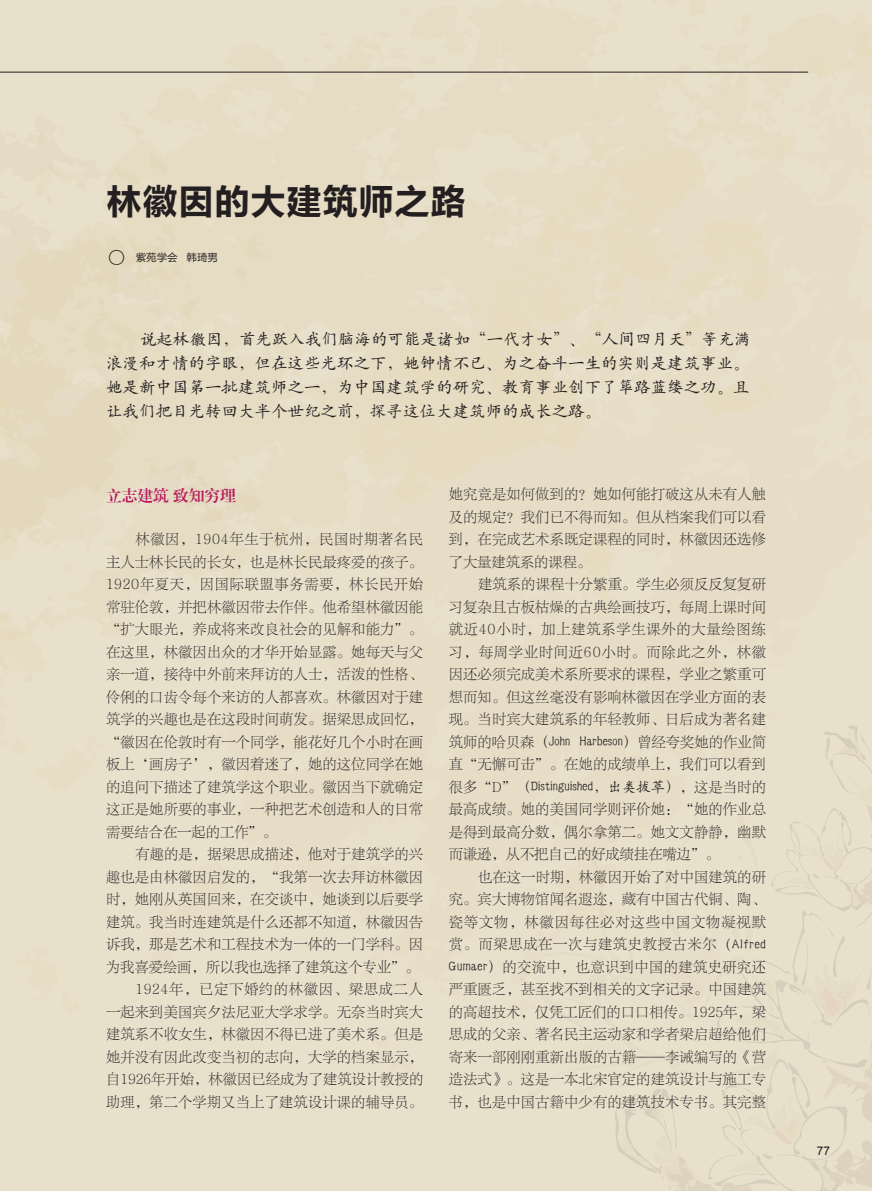
<style>
.page{position:relative;width:872px;height:1191px;background:#e9e0cc}
.page>*{position:absolute;margin:0;border:0;box-sizing:border-box;transform-origin:0 0}
.正文{font:36px "FZLTCHJW GB1 0";color:#231f20}
.正文-2{font:16.5px/24px "H Yc 1 gj";color:#231f20;text-align:justify}
.正文-3{font:15.75px "FZXBSJW GB1 0";color:#b5195c}
.正文-4{font:14.25px/22.5px "FZLTSK GBK1 0";letter-spacing:.01em;color:#231f20;text-align:justify}
.t1{font:12px "Arial";color:#231f20}
.作者{font:10.5px "FZLTHJW GB1 0";color:#231f20}
.s1{font-size:21px}
.s2{font-family:"H Yc 1 gj"}
</style>
<div class="page">
<hr style="left:0;top:72px;width:808px;height:1px;background:#231f20">
<svg style="left:519px;top:725px;width:353px;height:466px"></svg>
<p class="正文" style="left:106px;top:182px;width:361px">林徽因的大建筑师之路</p>
<p class="作者" style="left:106px;top:251px;width:113px"><span class="s1">○</span> 紫苑学会 韩琦男</p>
<p class="正文-2" style="left:106px;top:326px;width:646px;text-indent:34px">说起林徽因，首先跃入我们脑海的可能是诸如“一代才女”、“人间四月天”等充满浪漫和才情的字眼，但在这些光环之下，她钟情不已、为之奋斗一生的实则是建筑事业。她是新中国第一批建筑师之一，为中国建筑学的研究、教育事业创下了筚路蓝缕之功。且让我们把目光转回大半个世纪之前，探寻这位大建筑师的成长之路。</p>
<p class="正文-3" style="left:106px;top:486px;width:131px">立志建筑 致知穷理</p>
<p class="正文-4" style="left:106px;top:528px;width:319px;text-indent:29px">林徽因，1904年生于杭州，民国时期著名民主人士林长民的长女，也是林长民最疼爱的孩子。1920年夏天，因国际联盟事务需要，林长民开始常驻伦敦，并把林徽因带去作伴。他希望林徽因能“扩大眼光，养成将来改良社会的见解和能力”。在这里，林徽因出众的才华开始显露。她每天与父亲一道，接待中外前来拜访的人士，活泼的性格、伶俐的口齿令每个来访的人都喜欢。林徽因对于建筑学的兴趣也是在这段时间萌发。据梁思成回忆，“徽因在伦敦时有一个同学，能花好几个小时在画板上‘画房子’，徽因着迷了，她的这位同学在她的追问下描述了建筑学这个职业。徽因当下就确定这正是她所要的事业，一种把艺术创造和人的日常需要结合在一起的工作”。</p>
<p class="正文-4" style="left:106px;top:843px;width:319px;text-indent:29px">有趣的是，据梁思成描述，他对于建筑学的兴趣也是由林徽因启发的，“我第一次去拜访林徽因时，她刚从英国回来，在交谈中，她谈到以后要学建筑。我当时连建筑是什么还都不知道，林徽因告诉我，那是艺术和工程技术为一体的一门学科。因为我喜爱绘画，所以我也选择了建筑这个专业”。</p>
<p class="正文-4" style="left:106px;top:978px;width:319px;text-indent:29px">1924年，已定下婚约的林徽因、梁思成二人一起来到美国宾夕法尼亚大学求学。无奈当时宾大建筑系不收女生，林徽因不得已进了美术系。但是她并没有因此改变当初的志向，大学的档案显示，自1926年开始，林徽因已经成为了建筑设计教授的助理，第二个学期又当上了建筑设计课的辅导员。</p>
<p class="正文-4" style="left:449px;top:483px;width:319px">她究竟是如何做到的？她如何能打破这从未有人触及的规定？我们已不得而知。但从档案我们可以看到，在完成艺术系既定课程的同时，林徽因还选修了大量建筑系的课程。</p>
<p class="正文-4" style="left:449px;top:573px;width:319px;text-indent:29px">建筑系的课程十分繁重。学生必须反反复复研习复杂且古板枯燥的古典绘画技巧，每周上课时间就近40小时，加上建筑系学生课外的大量绘图练习，每周学业时间近60小时。而除此之外，林徽因还必须完成美术系所要求的课程，学业之繁重可想而知。但这丝毫没有影响林徽因在学业方面的表现。当时宾大建筑系的年轻教师、日后成为著名建筑师的哈贝森<span class="s2">（John Harbeson）</span>曾经夸奖她的作业简直“无懈可击”。在她的成绩单上，我们可以看到很多“D”<span class="s2">（Distinguished，出类拔萃）</span>，这是当时的</p>
<p class="正文-4" style="left:449px;top:798px;width:319px">最高成绩。她的美国同学则评价她：“她的作业总是得到最高分数，偶尔拿第二。她文文静静，幽默而谦逊，从不把自己的好成绩挂在嘴边”。</p>
<p class="正文-4" style="left:449px;top:866px;width:319px;text-indent:29px">也在这一时期，林徽因开始了对中国建筑的研究。宾大博物馆闻名遐迩，藏有中国古代铜、陶、瓷等文物，林徽因每往必对这些中国文物凝视默赏。而梁思成在一次与建筑史教授古米尔<span class="s2">（Alfred Gumaer）</span>的交流中，也意识到中国的建筑史研究还严重匮乏，甚至找不到相关的文字记录。中国建筑的高超技术，仅凭工匠们的口口相传。1925年，梁思成的父亲、著名民主运动家和学者梁启超给他们寄来一部刚刚重新出版的古籍——李诫编写的《营造法式》。这是一本北宋官定的建筑设计与施工专书，也是中国古籍中少有的建筑技术专书。其完整</p>
<p class="t1" style="left:817px;top:1142px;width:15px">77</p>
</div>
